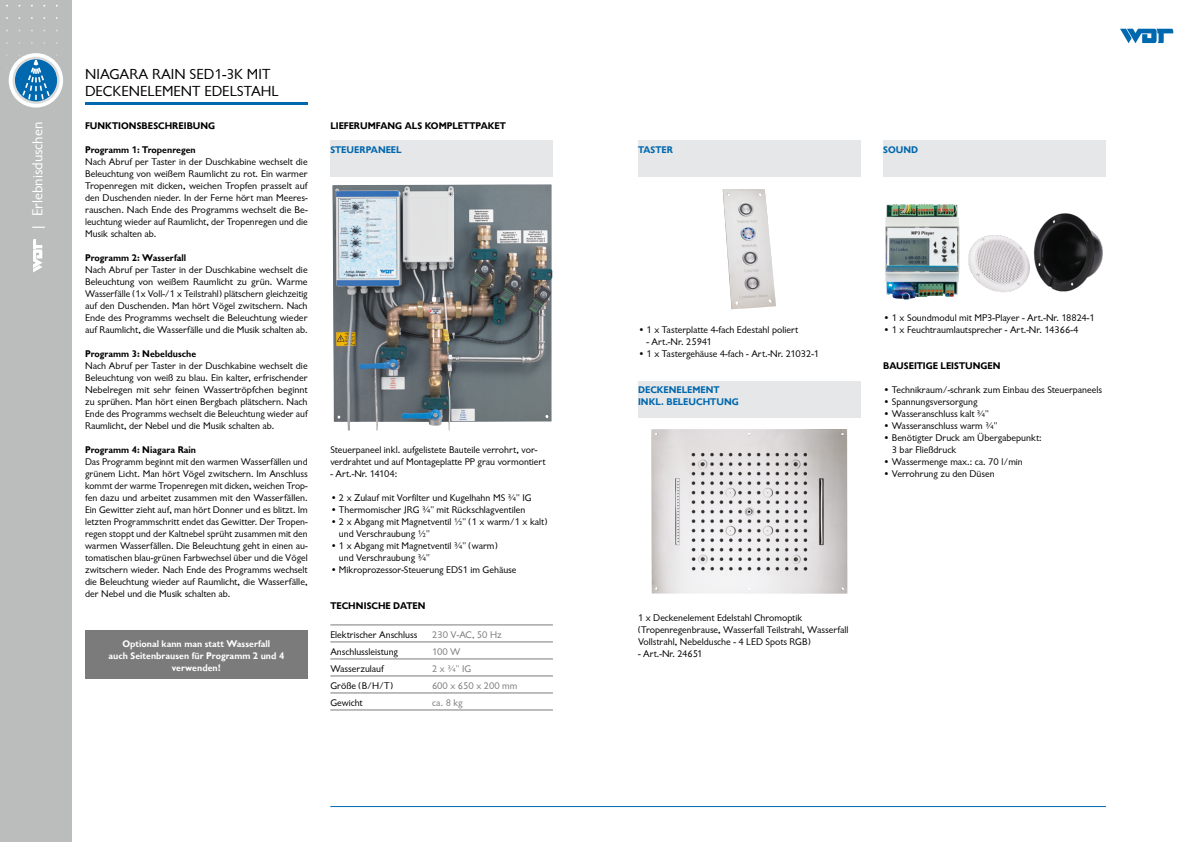
<style>
.page{position:relative;width:1191px;height:842px;background:#fff}
.page>*{position:absolute;margin:0;border:0;box-sizing:border-box;transform-origin:0 0}
.t1{font:15px/17px "Chantilly Dsp";color:#000}
.t2{font:15px "Chantilly Dsp";color:#fff}
.t3{font:10px/12px "Chantilly Dsp";color:#000}
.t4{font:700 10px "Chantilly Dsp";color:#000}
.t5{font:700 10px/12px "Chantilly Dsp";color:#fff;text-align:center}
.t6{font:700 10px/12px "Chantilly Dsp";color:#0068ae}
.t7{font:10px "Chantilly Dsp";color:#7a7b7a}
.s1{font-style:inherit}
</style>
<div class="page">
<div style="left:0;top:0;width:72px;height:842px;background:#bbbcbc"></div>
<div style="left:9px;top:53px;width:54px;height:55px;background:#fff;border-radius:50%"></div>
<svg style="left:6px;top:54px;width:54px;height:50px"></svg>
<svg style="left:1120px;top:29px;width:53px;height:14px"></svg>
<hr style="left:85px;top:102px;width:223px;height:3px;background:#0068ae">
<img style="left:332px;top:184px;width:220px;height:246px">
<img style="left:722px;top:189px;width:54px;height:120px">
<img style="left:885px;top:205px;width:74px;height:94px">
<img style="left:968px;top:213px;width:135px;height:80px">
<img style="left:651px;top:429px;width:196px;height:165px">
<hr style="left:330px;top:806px;width:776px;height:1px;background:#0068ae">
<div style="left:85px;top:630px;width:223px;height:48px;background:#7a7b7a"></div>
<div style="left:330px;top:141px;width:223px;height:36px;background:#e6e7e9"></div>
<div style="left:638px;top:141px;width:222px;height:36px;background:#e6e7e9"></div>
<div style="left:638px;top:381px;width:222px;height:36px;background:#e6e7e9"></div>
<div style="left:883px;top:141px;width:223px;height:36px;background:#e6e7e9"></div>
<hr style="left:330px;top:625px;width:102px;height:1px;background:#7a7b7a">
<hr style="left:432px;top:625px;width:121px;height:1px;background:#7a7b7a">
<hr style="left:330px;top:642px;width:102px;height:1px;background:#7a7b7a">
<hr style="left:432px;top:642px;width:121px;height:1px;background:#7a7b7a">
<hr style="left:330px;top:659px;width:102px;height:1px;background:#7a7b7a">
<hr style="left:432px;top:659px;width:121px;height:1px;background:#7a7b7a">
<hr style="left:330px;top:676px;width:102px;height:1px;background:#7a7b7a">
<hr style="left:432px;top:676px;width:121px;height:1px;background:#7a7b7a">
<hr style="left:330px;top:693px;width:102px;height:1px;background:#7a7b7a">
<hr style="left:432px;top:693px;width:121px;height:1px;background:#7a7b7a">
<hr style="left:330px;top:710px;width:102px;height:1px;background:#7a7b7a">
<hr style="left:432px;top:710px;width:121px;height:1px;background:#7a7b7a">
<svg style="left:33px;top:239px;width:9px;height:33px"></svg>
<h1 class="t2" style="left:29px;top:231px;width:111px;rotate:-90deg">| Erlebnisduschen</h1>
<h1 class="t1" style="left:85px;top:66px;width:195px">NIAGARA RAIN SED1-3K MIT<br>DECKENELEMENT EDELSTAHL</h1>
<p class="t4" style="left:85px;top:120px;width:132px">FUNKTIONSBESCHREIBUNG</p>
<p class="t4" style="left:85px;top:144px;width:112px">Programm 1: Tropenregen</p>
<p class="t3" style="left:85px;top:156px;width:224px;text-align:justify">Nach Abruf per Taster in der Duschkabine wechselt die Beleuchtung von weißem Raumlicht zu rot. Ein warmer Tropenregen mit dicken, weichen Tropfen prasselt auf den Duschenden nieder. In der Ferne hört man Meeres&shy;rauschen. Nach Ende des Programms wechselt die Be&shy;leuchtung wieder auf Raumlicht, der Tropenregen und die Musik schalten ab.</p>
<p class="t4" style="left:85px;top:252px;width:103px">Programm 2: Wasserfall</p>
<p class="t3" style="left:85px;top:264px;width:224px;text-align:justify">Nach Abruf per Taster in der Duschkabine wechselt die Beleuchtung von weißem Raumlicht zu grün. Warme Wasserfälle (1x Voll-/1 x Teilstrahl) plätschern gleichzeitig auf den Duschenden. Man hört Vögel zwitschern. Nach Ende des Programms wechselt die Beleuchtung wieder auf Raumlicht, die Wasserfälle und die Musik schalten ab.</p>
<p class="t4" style="left:85px;top:348px;width:113px">Programm 3: Nebeldusche</p>
<p class="t3" style="left:85px;top:360px;width:224px;text-align:justify">Nach Abruf per Taster in der Duschkabine wechselt die Beleuchtung von weiß zu blau. Ein kalter, erfrischender Nebelregen mit sehr feinen Wassertröpfchen beginnt zu sprühen. Man hört einen Bergbach plätschern. Nach Ende des Programms wechselt die Beleuchtung wieder auf Raumlicht, der Nebel und die Musik schalten ab.</p>
<p class="t4" style="left:85px;top:444px;width:113px">Programm 4: Niagara Rain</p>
<p class="t3" style="left:85px;top:456px;width:224px;text-align:justify">Das Programm beginnt mit den warmen Wasserfällen und grünem Licht. Man hört Vögel zwitschern. Im Anschluss kommt der warme Tropenregen mit dicken, weichen Trop&shy;fen dazu und arbeitet zusammen mit den Wasserfällen.<br>Ein Gewitter zieht auf, man hört Donner und es blitzt. Im letzten Programmschritt endet das Gewitter. Der Tropen&shy;regen stoppt und der Kaltnebel sprüht zusammen mit den warmen Wasserfällen. Die Beleuchtung geht in einen au&shy;tomatischen blau-grünen Farbwechsel über und die Vögel zwitschern wieder. Nach Ende des Programms wechselt die Beleuchtung wieder auf Raumlicht, die Wasserfälle, der Nebel und die Musik schalten ab.</p>
<p class="t5" style="left:108px;top:637px;width:177px">Optional kann man statt Wasserfall<br>auch Seitenbrausen für Programm 2 und 4 verwenden!</p>
<p class="t4" style="left:330px;top:120px;width:177px">LIEFERUMFANG ALS KOMPLETTPAKET</p>
<p class="t6" style="left:330px;top:143px;width:73px">STEUERPANEEL</p>
<p class="t3" style="left:330px;top:444px;width:217px">Steuerpaneel inkl. aufgelistete Bauteile verrohrt, vor&shy;verdrahtet und auf Montageplatte PP grau vormontiert</p>
<p class="t3" style="left:330px;top:468px;width:68px">- Art.-Nr. 14104:</p>
<p class="t3" style="left:330px;top:492px;width:203px">• 2 x Zulauf mit Vorfilter und Kugelhahn MS ¾" IG</p>
<p class="t3" style="left:330px;top:504px;width:196px">• Thermomischer JRG ¾" mit Rückschlagventilen</p>
<p class="t3" style="left:339px;top:516px;width:210px;text-indent:-8px">• 2 x Abgang mit Magnetventil ½" (1 x warm/1 x kalt) und Verschraubung ½"</p>
<p class="t3" style="left:339px;top:540px;width:160px;text-indent:-8px">• 1 x Abgang mit Magnetventil ¾" (warm) und Verschraubung ¾"</p>
<p class="t3" style="left:330px;top:564px;width:188px">• Mikroprozessor-Steuerung EDS1 im Gehäuse</p>
<p class="t4" style="left:330px;top:600px;width:96px">TECHNISCHE DATEN</p>
<p class="t3" style="left:330px;top:629px;width:88px">Elektrischer Anschluss</p>
<p class="t7" style="left:432px;top:629px;width:71px">230 V-AC, 50 Hz</p>
<p class="t3" style="left:330px;top:646px;width:69px">Anschlussleistung</p>
<p class="t7" style="left:432px;top:646px;width:30px">100 W</p>
<p class="t3" style="left:330px;top:663px;width:55px">Wasserzulauf</p>
<p class="t7" style="left:432px;top:663px;width:41px">2 x ¾" IG</p>
<p class="t3" style="left:330px;top:680px;width:64px">Größe (B/H/T)</p>
<p class="t7" style="left:432px;top:680px;width:87px"><span class="s1">6</span>00 x 650 x 200 mm</p>
<p class="t3" style="left:330px;top:697px;width:34px">Gewicht</p>
<p class="t7" style="left:432px;top:697px;width:32px">ca. 8 kg</p>
<p class="t6" style="left:638px;top:143px;width:36px">TASTER</p>
<p class="t6" style="left:883px;top:143px;width:36px">SOUND</p>
<p class="t3" style="left:638px;top:324px;width:162px">• 1 x Tasterplatte 4-fach Edestahl poliert</p>
<p class="t3" style="left:646px;top:336px;width:67px">- Art.-Nr. 25941</p>
<p class="t3" style="left:638px;top:348px;width:183px">• 1 x Tastergehäuse 4-fach - Art.-Nr. 21032-1</p>
<p class="t6" style="left:638px;top:383px;width:102px">DECKENELEMENT<br>INKL. BELEUCHTUNG</p>
<p class="t3" style="left:883px;top:312px;width:213px">• 1 x Soundmodul mit MP3-Player - Art.-Nr. 18824-1</p>
<p class="t3" style="left:883px;top:324px;width:196px">• 1 x Feuchtraumlautsprecher - Art.-Nr. 14366-4</p>
<p class="t4" style="left:883px;top:360px;width:119px">BAUSEITIGE LEISTUNGEN</p>
<p class="t3" style="left:883px;top:384px;width:220px">• Technikraum/-schrank zum Einbau des Steuerpaneels</p>
<p class="t3" style="left:883px;top:396px;width:96px">• Spannungsversorgung</p>
<p class="t3" style="left:883px;top:408px;width:107px">• Wasseranschluss kalt ¾"</p>
<p class="t3" style="left:883px;top:420px;width:116px">• Wasseranschluss warm ¾"</p>
<p class="t3" style="left:891px;top:432px;width:151px;text-indent:-8px">• Benötigter Druck am Übergabepunkt:<br>3 bar Fließdruck</p>
<p class="t3" style="left:883px;top:456px;width:141px">• Wassermenge max.: ca. 70 l/min</p>
<p class="t3" style="left:883px;top:468px;width:113px">• Verrohrung zu den Düsen</p>
<p class="t3" style="left:638px;top:612px;width:212px">1 x Deckenelement Edelstahl Chromoptik (Tropenregenbrause, Wasserfall Teilstrahl, Wasserfall<br>Vollstrahl, Nebeldusche - 4 LED Spots RGB)</p>
<p class="t3" style="left:638px;top:648px;width:66px">- Art.-Nr. 24651</p>
</div>
